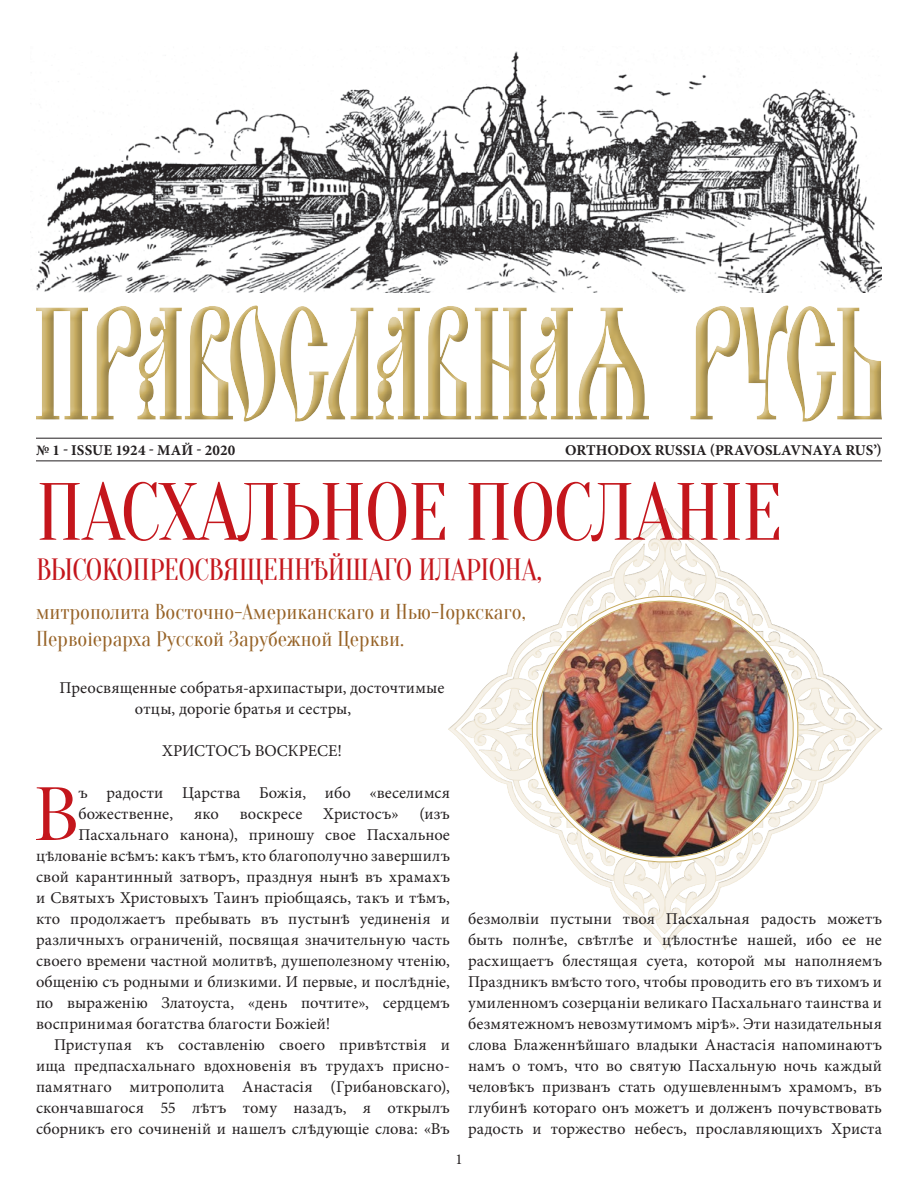
<style>
.page{position:relative;width:918px;height:1188px;background:#fff}
.page>*{position:absolute;margin:0;border:0;box-sizing:border-box;transform-origin:0 0}
.t1{font:81.3px "Minion Pro Disp";color:#c4161c}
.t2{font:81px "Oranienbaum";letter-spacing:-.02em;color:#c4161c}
.t3{font:30px "Oranienbaum";letter-spacing:-.02em;color:#c4161c}
.t4{font:21px/27px "Oranienbaum";color:#976327}
.t5{font:16.5px/21px "Minion Pro";letter-spacing:.01em;color:#231f20}
.t6{font:700 15px "Minion Pro";letter-spacing:-.005em;color:#231f20}
.t7{font:700 15px "Minion Pro";letter-spacing:.015em;color:#231f20}
.t8{font:15px "Minion Pro";color:#231f20}
</style>
<div class="page">
<svg style="left:448px;top:508px;width:434px;height:442px"></svg>
<svg style="left:514px;top:578px;width:302px;height:295px"></svg>
<svg style="left:518px;top:582px;width:294px;height:293px"></svg>
<img style="left:523px;top:587px;width:284px;height:283px">
<img style="left:30px;top:51px;width:852px;height:241px">
<hr style="left:36px;top:438px;width:846px;height:1px;background:#231f20">
<hr style="left:36px;top:461px;width:846px;height:1px;background:#231f20">
<div style="left:27px;top:298px;width:866px;height:124px;background:#231f20;opacity:.25"></div>
<p class="t7" style="left:36px;top:441px;width:201px">№ 1 - ISSUE 1924 - МАЙ - 2020</p>
<p class="t6" style="left:565px;top:441px;width:318px">ORTHODOX RUSSIA (PRAVOSLAVNAYA RUS’)</p>
<h2 class="t2" style="left:36px;top:467px;width:748px">ПАСХАЛЬНОЕ ПОСЛАНIЕ</h2>
<h3 class="t3" style="left:36px;top:553px;width:508px">ВЫСОКОПРЕОСВЯЩЕННѢЙШАГО ИЛАРIОНА,</h3>
<p class="t4" style="left:36px;top:599px;width:491px">митрополита Восточно-Американскаго и Нью-Iоркскаго,<br>Первоіерарха Русской Зарубежной Церкви.</p>
<p class="t5" style="left:135px;top:677px;width:311px;text-indent:-75px">Преосвященные собратья-архипастыри, досточтимые отцы, дорогіе братья и сестры,</p>
<p class="t5" style="left:162px;top:740px;width:181px">ХРИСТОСЪ ВОСКРЕСЕ!</p>
<h1 class="t1" style="left:33px;top:765px;width:47px">В</h1>
<p class="t5" style="left:78px;top:782px;width:373px">ъ радости Царства Божія, ибо «веселимся божественне,</p>
<p class="t5" style="left:194px;top:803px;width:26px">яко</p>
<p class="t5" style="left:240px;top:803px;width:64px">воскресе</p>
<p class="t5" style="left:323px;top:803px;width:77px">Христосъ»</p>
<p class="t5" style="left:420px;top:803px;width:32px">(изъ</p>
<p class="t5" style="left:78px;top:824px;width:373px">Пасхальнаго канона), приношу свое Пасхальное</p>
<p class="t5" style="left:36px;top:845px;width:416px">цѣлованіе всѣмъ: какъ тѣмъ, кто благополучно завершилъ</p>
<p class="t5" style="left:36px;top:866px;width:416px">свой карантинный затворъ, празднуя нынѣ въ храмахъ</p>
<p class="t5" style="left:36px;top:887px;width:415px">и Святыхъ Христовыхъ Таинъ пріобщаясь, такъ и тѣмъ,</p>
<p class="t5" style="left:36px;top:908px;width:415px">кто продолжаетъ пребывать въ пустынѣ уединенія и</p>
<p class="t5" style="left:36px;top:929px;width:416px">различныхъ ограниченій, посвящая значительную часть</p>
<p class="t5" style="left:36px;top:950px;width:416px">своего времени частной молитвѣ, душеполезному чтенію,</p>
<p class="t5" style="left:36px;top:971px;width:415px">общенію съ родными и близкими. И первые, и послѣдніе,</p>
<p class="t5" style="left:36px;top:992px;width:415px">по выраженію Златоуста, «день почтите», сердцемъ</p>
<p class="t5" style="left:36px;top:1013px;width:296px">воспринимая богатства благости Божіей!</p>
<p class="t5" style="left:54px;top:1034px;width:398px">Приступая къ составленію своего привѣтствія и</p>
<p class="t5" style="left:36px;top:1055px;width:414px">ища предпасхальнаго вдохновенія въ трудахъ присно-</p>
<p class="t5" style="left:36px;top:1076px;width:416px">памятнаго митрополита Анастасія (Грибановскаго),</p>
<p class="t5" style="left:36px;top:1097px;width:415px">скончавшагося 55 лѣтъ тому назадъ, я открылъ</p>
<p class="t5" style="left:36px;top:1118px;width:415px">сборникъ его сочиненій и нашелъ слѣдующіе слова: «Въ</p>
<p class="t5" style="left:468px;top:908px;width:416px;text-align:justify">безмолвіи пустыни твоя Пасхальная радость можетъ быть полнѣе, свѣтлѣе и цѣлостнѣе нашей, ибо ее не расхищаетъ блестящая суета, которой мы наполняемъ Праздникъ вмѣсто того, чтобы проводить его въ тихомъ и умиленномъ созерцаніи великаго Пасхальнаго таинства и безмятежномъ невозмутимомъ мірѣ». Эти назидательныя слова Блаженнѣйшаго владыки Анастасія напоминаютъ намъ о томъ, что во святую Пасхальную ночь каждый человѣкъ призванъ стать одушевленнымъ храмомъ, въ глубинѣ котораго онъ можетъ и долженъ почувствовать радость и торжество небесъ, прославляющихъ Христа</p>
<p class="t8" style="left:455px;top:1149px;width:9px">1</p>
</div>
